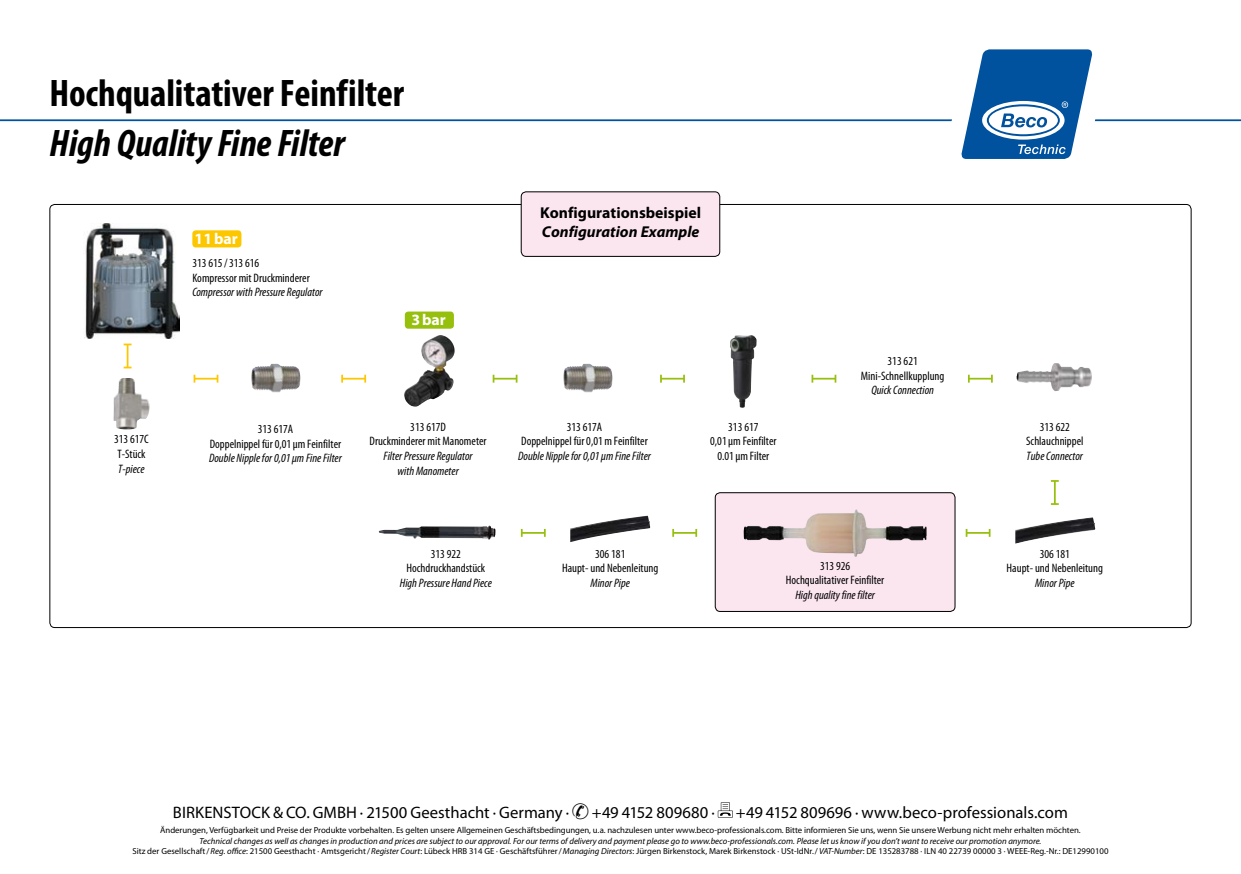
<style>
.page{position:relative;width:1241px;height:874px;background:#fff}
.page>*{position:absolute;margin:0;border:0;box-sizing:border-box;transform-origin:0 0}
.t1{font:700 condensed 38.5px "Myriad Pro";letter-spacing:-.005em;color:#000}
.t2{font:italic 700 condensed 38.5px "Myriad Pro";color:#000}
.t3{font:16.62px "Myriad Pro";color:#000}
.t4{font:700 15.75px "Myriad Pro";color:#000}
.t5{font:italic 700 15.75px "Myriad Pro";color:#000}
.t6{font:700 15.75px "Myriad Pro";color:#fff}
.t7{font:condensed 12.25px/14.7px "Myriad Pro";color:#000;text-align:center}
.t8{font:italic condensed 12.25px/14.7px "Myriad Pro";color:#000;text-align:center}
.t9{font:italic 8.75px/10.5px "Myriad Pro";color:#000;text-align:center}
.t10{font:8.75px "Myriad Pro";letter-spacing:-.005em;color:#000}
.s1{font-style:normal}
</style>
<div class="page">
<div style="left:521px;top:192px;width:198px;height:64px;background:#fbe5ef;border-radius:5px"></div>
<div style="left:521px;top:191px;width:199px;height:65px;border:1px solid #000;border-radius:5px"></div>
<div style="left:715px;top:492px;width:239px;height:119px;background:#fbe5ef;border-radius:5px"></div>
<div style="left:715px;top:492px;width:240px;height:119px;border:1px solid #000;border-radius:5px"></div>
<img style="left:84px;top:223px;width:96px;height:115px">
<img style="left:730px;top:335px;width:26px;height:72px">
<img style="left:404px;top:335px;width:50px;height:71px">
<img style="left:379px;top:525px;width:116px;height:14px">
<img style="left:1015px;top:517px;width:80px;height:26px">
<img style="left:570px;top:515px;width:80px;height:27px">
<img style="left:113px;top:378px;width:36px;height:51px">
<img style="left:1016px;top:363px;width:76px;height:28px">
<img style="left:251px;top:364px;width:49px;height:28px">
<img style="left:563px;top:364px;width:49px;height:28px">
<svg style="left:124px;top:343px;width:7px;height:25px"></svg>
<hr style="left:1053px;top:480px;width:2px;height:24px;background:#97bf0d">
<hr style="left:194px;top:377px;width:23px;height:2px;background:#fdc700">
<svg style="left:193px;top:374px;width:2px;height:8px"></svg>
<hr style="left:342px;top:377px;width:23px;height:2px;background:#fdc700">
<svg style="left:364px;top:374px;width:2px;height:8px"></svg>
<svg style="left:341px;top:374px;width:2px;height:8px"></svg>
<hr style="left:493px;top:377px;width:23px;height:2px;background:#97bf0d">
<svg style="left:515px;top:374px;width:2px;height:8px"></svg>
<svg style="left:492px;top:374px;width:2px;height:8px"></svg>
<hr style="left:661px;top:377px;width:23px;height:2px;background:#97bf0d">
<hr style="left:812px;top:377px;width:23px;height:2px;background:#97bf0d">
<svg style="left:834px;top:374px;width:2px;height:8px"></svg>
<svg style="left:811px;top:374px;width:2px;height:8px"></svg>
<hr style="left:966px;top:531px;width:23px;height:2px;background:#97bf0d">
<svg style="left:988px;top:528px;width:2px;height:8px"></svg>
<svg style="left:965px;top:528px;width:2px;height:8px"></svg>
<hr style="left:673px;top:531px;width:23px;height:2px;background:#97bf0d">
<svg style="left:695px;top:528px;width:2px;height:8px"></svg>
<svg style="left:672px;top:528px;width:2px;height:8px"></svg>
<hr style="left:521px;top:531px;width:23px;height:2px;background:#97bf0d">
<hr style="left:968px;top:377px;width:23px;height:2px;background:#97bf0d">
<div style="left:192px;top:230px;width:49px;height:17px;background:#fdc700;border-radius:3px"></div>
<div style="left:405px;top:311px;width:49px;height:17px;background:#97bf0d;border-radius:3px"></div>
<img style="left:743px;top:509px;width:183px;height:47px">
<svg style="left:717px;top:802px;width:15px;height:15px"></svg>
<hr style="left:0;top:119px;width:1240px;height:2px;background:#00519e">
<svg style="left:939px;top:49px;width:174px;height:110px"></svg>
<h1 class="t1" style="left:50px;top:69px;width:356px">Hochqualitativer Feinfilter</h1>
<h1 class="t2" style="left:50px;top:119px;width:296px">High Quality Fine Filter</h1>
<h3 class="t6" style="left:195px;top:228px;width:45px">11 bar</h3>
<h3 class="t7" style="left:192px;top:255px;width:119px;text-align:left">313 615/313 616<br>Kompressor mit Druckminderer</h3>
<h3 class="t8" style="left:192px;top:284px;width:132px">Compressor with Pressure Regulator</h3>
<h3 class="t6" style="left:411px;top:309px;width:36px">3 bar</h3>
<h3 class="t4" style="left:540px;top:202px;width:162px">Konfigurationsbeispiel</h3>
<h3 class="t5" style="left:541px;top:221px;width:159px">Configuration Example</h3>
<h3 class="t7" style="left:114px;top:431px;width:36px;text-align:left">313 617C<br>T-Stück</h3>
<h3 class="t8" style="left:118px;top:461px;width:28px">T-piece</h3>
<h3 class="t7" style="left:210px;top:421px;width:133px">313 617A<br>Doppelnippel für 0,01µm Feinfilter</h3>
<h3 class="t8" style="left:209px;top:450px;width:134px">Double Nipple for 0,01µm Fine Filter</h3>
<h3 class="t7" style="left:369px;top:419px;width:118px">313 617D<br>Druckminderer mit Manometer</h3>
<h3 class="t8" style="left:383px;top:448px;width:91px">Filter Pressure Regulator with Manometer</h3>
<h3 class="t7" style="left:521px;top:419px;width:128px">313 617A<br>Doppelnippel für 0,01m Feinfilter</h3>
<h3 class="t8" style="left:518px;top:448px;width:134px">Double Nipple for 0,01µm Fine Filter</h3>
<h3 class="t7" style="left:710px;top:419px;width:68px">313 617<br>0,01µm Feinfilter<br>0.01µm Filter</h3>
<h3 class="t7" style="left:860px;top:353px;width:85px">313 621<br>Mini-Schnellkupplung</h3>
<h3 class="t8" style="left:871px;top:382px;width:64px">Quick Connection</h3>
<h3 class="t7" style="left:406px;top:546px;width:80px">313 922<br>Hochdruckhandstück</h3>
<h3 class="t8" style="left:400px;top:575px;width:93px">High Pressure Hand Piece</h3>
<h3 class="t7" style="left:562px;top:546px;width:98px">306 181<br>Haupt- und Nebenleitung</h3>
<h3 class="t8" style="left:590px;top:575px;width:41px">Minor Pipe</h3>
<h3 class="t7" style="left:785px;top:558px;width:100px">313 926<br>Hochqualitativer Feinfilter</h3>
<h3 class="t8" style="left:795px;top:587px;width:81px">High quality fine filter</h3>
<h3 class="t7" style="left:1026px;top:419px;width:59px">313 622<br>Schlauchnippel</h3>
<h3 class="t8" style="left:1026px;top:448px;width:58px">Tube Connector</h3>
<h3 class="t7" style="left:1006px;top:546px;width:98px">306 181<br>Haupt- und Nebenleitung</h3>
<h3 class="t8" style="left:1034px;top:575px;width:41px">Minor Pipe</h3>
<h2 class="t3" style="left:173px;top:801px;width:397px">BIRKENSTOCK &amp; CO. GMBH · 21500 Geesthacht · Germany ·</h2>
<h2 class="t3" style="left:591px;top:801px;width:124px">+49 4152 809680 ·</h2>
<h2 class="t3" style="left:735px;top:801px;width:333px">+49 4152 809696 · www.beco-professionals.com</h2>
<p class="t10" style="left:160px;top:824px;width:921px">Änderungen, Verfügbarkeit und Preise der Produkte vorbehalten. Es gelten unsere Allgemeinen Geschäftsbedingungen, u.a. nachzulesen unter www.beco-professionals.com. Bitte informieren Sie uns, wenn Sie unsere Werbung nicht mehr erhalten möchten.</p>
<p class="t9" style="left:132px;top:834px;width:977px">Technical changes as well as changes in production and prices are subject to our approval. For our terms of delivery and payment please go to www.beco-professionals.com. Please let us know if you don’t want to receive our promotion anymore.<br><span class="s1">Sitz der Gesellschaft/</span>Reg. office<span class="s1">: 21500 Geesthacht · Amtsgericht/</span>Register Court<span class="s1">: Lübeck HRB 314 GE · Geschäftsführer/</span>Managing Directors<span class="s1">: Jürgen Birkenstock, Marek Birkenstock · USt-IdNr./</span>VAT-Number<span class="s1">: DE 135283788 · ILN 40 22739 00000 3 · WEEE-Reg.-Nr.: DE12990100</span></p>
</div>
